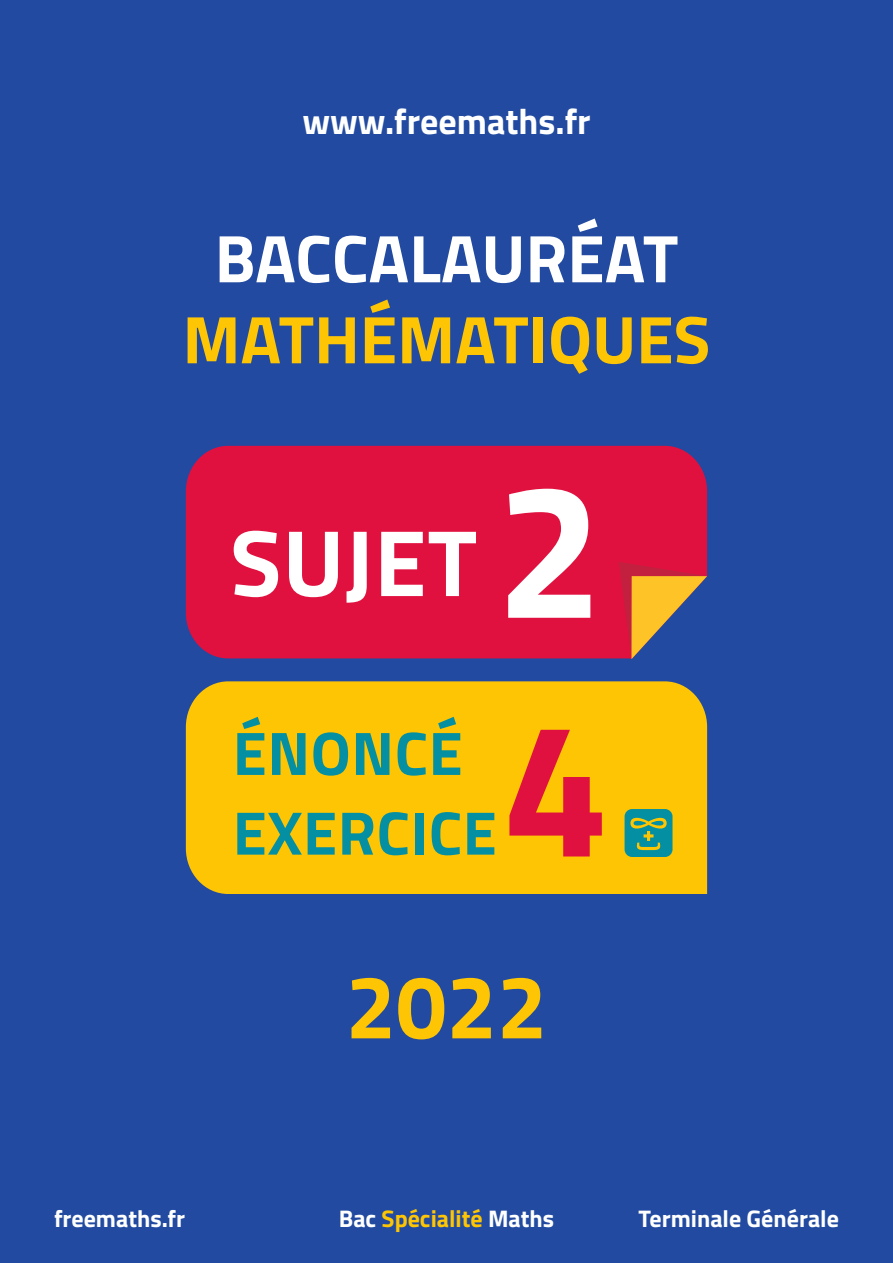
<style>
.page{position:relative;width:893px;height:1263px;background:#214aa0}
.page>*{position:absolute;margin:0;border:0;box-sizing:border-box;transform-origin:0 0}
.t1{font:700 192px "Titillium";color:#e1113f}
.t2{font:700 94.5px "Titillium";letter-spacing:.01em;color:#fff}
.t3{font:700 90px "Titillium";color:#fdc504}
.t4{font:700 67.5px "Titillium";color:#fdc504}
.t5{font:700 67.5px "Titillium";color:#fff}
.t6{font:700 61.5px/79.7px "Titillium";letter-spacing:.01em;color:#048fa2}
.t7{font:700 36px "Titillium";color:#fff}
.t8{font:700 24px "Titillium";color:#fff}
.t9{font:700 24px "Titillium";color:#fdc504}
.s1{font-size:192px}
.s2{color:#fff}
</style>
<div class="page">
<div style="left:186px;top:446px;width:521px;height:212px;background:#e1113f"></div>
<div style="left:186px;top:681px;width:521px;height:213px;background:#fdc504"></div>
<svg style="left:618px;top:562px;width:89px;height:97px"></svg>
<svg style="left:625px;top:809px;width:47px;height:48px;background:#2f9886"></svg>
<h3 class="t7" style="left:302px;top:94px;width:290px">www.freemaths.fr</h3>
<h3 class="t5" style="left:215px;top:207px;width:465px">BACCALAURÉAT</h3>
<h3 class="t4" style="left:183px;top:288px;width:529px">MATHÉMATIQUES</h3>
<h2 class="t2" style="left:230px;top:491px;width:375px">SUJET <span class="s1">2</span></h2>
<h3 class="t6" style="left:233px;top:710px;width:266px">ÉNONCÉ<br>EXERCICE</h3>
<p class="t1" style="left:502px;top:643px;width:109px">4</p>
<h3 class="t3" style="left:346px;top:938px;width:203px">2022</h3>
<p class="t8" style="left:54px;top:1200px;width:133px">freemaths.fr</p>
<p class="t9" style="left:339px;top:1200px;width:217px"><span class="s2">Bac</span> Spécialité <span class="s2">Maths</span></p>
<p class="t8" style="left:639px;top:1200px;width:202px">Terminale Générale</p>
</div>
